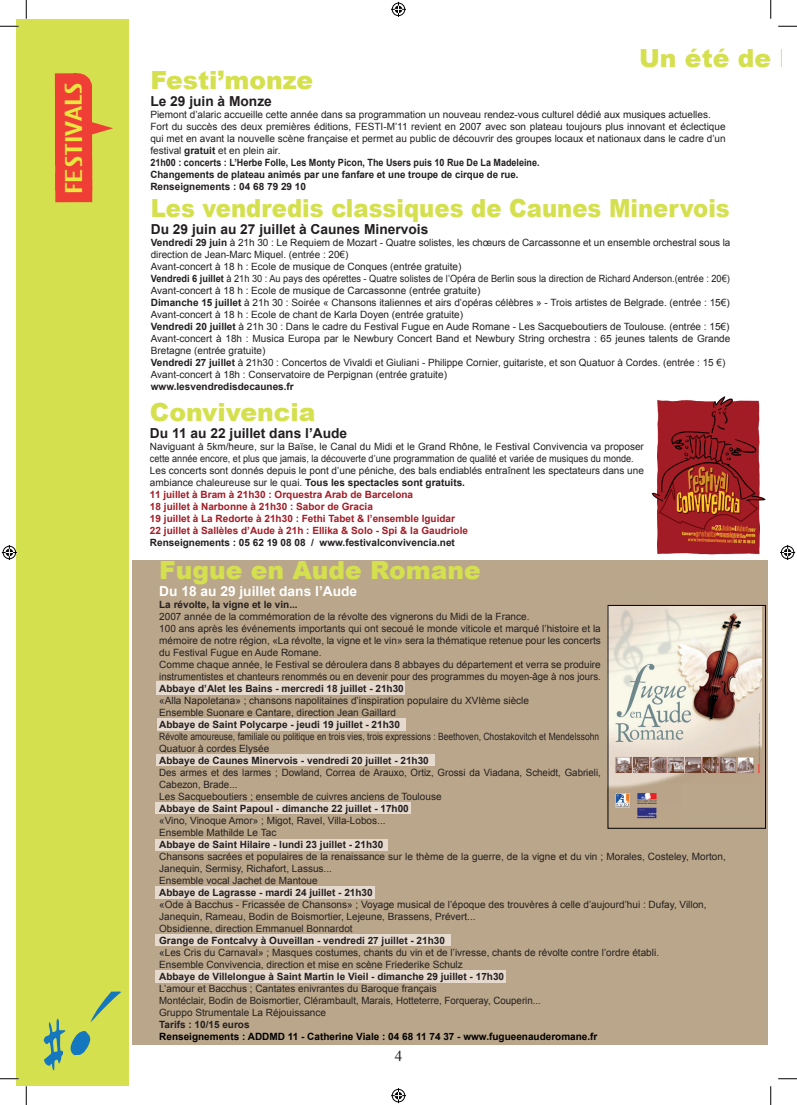
<style>
.page{position:relative;width:797px;height:1105px;background:#fff}
.page>*{position:absolute;margin:0;border:0;box-sizing:border-box;transform-origin:0 0}
.t1{font:900 25px "Arial";color:#d5e04e}
.t2{font:900 25px "Arial";color:#d5e04e;scale:.91 1}
.t3{font:22.5px "Virtue";letter-spacing:-.005em;color:#e9e73f}
.t4{font:700 13.75px "Arial";color:#231f20}
.t5{font:700 13.75px "Arial";color:#fff}
.t6{font:10px/12px "Arial";color:#231f20}
.t7{font:700 10px "Arial";color:#231f20}
.t8{font:10px/12px "Arial";color:#231f20;scale:.85 1}
.t9{font:700 10px "Arial";color:#000}
.s1{font-weight:700}
.s2{font-weight:700;color:#a41c26}
</style>
<div class="page">
<div style="left:17px;top:19px;width:112px;height:1067px;background:#d5e04e"></div>
<svg style="left:54px;top:73px;width:59px;height:130px"></svg>
<svg style="left:44px;top:991px;width:77px;height:79px"></svg>
<img style="left:651px;top:396px;width:114px;height:159px">
<div style="left:133px;top:560px;width:635px;height:485px;background:#baa68a"></div>
<div style="left:155px;top:886px;width:219px;height:12px;background:#e6d9cd"></div>
<div style="left:155px;top:803px;width:255px;height:11px;background:#e6d9cd"></div>
<div style="left:157px;top:718px;width:248px;height:13px;background:#e6d9cd"></div>
<div style="left:155px;top:935px;width:295px;height:11px;background:#e6d9cd"></div>
<div style="left:156px;top:839px;width:232px;height:11px;background:#e6d9cd"></div>
<div style="left:157px;top:755px;width:278px;height:11px;background:#e6d9cd"></div>
<div style="left:156px;top:681px;width:249px;height:13px;background:#e6d9cd"></div>
<img style="left:609px;top:607px;width:152px;height:212px">
<div style="left:607px;top:605px;width:158px;height:224px;border:1px solid #000"></div>
<div style="left:680px;top:784px;width:79px;height:39px;background:#baa68a"></div>
<div style="left:155px;top:970px;width:351px;height:13px;background:#e6d9cd"></div>
<svg style="left:0;top:25px;width:19px;height:2px"></svg>
<svg style="left:778px;top:25px;width:19px;height:2px"></svg>
<svg style="left:0;top:1078px;width:19px;height:1px"></svg>
<svg style="left:778px;top:1078px;width:19px;height:1px"></svg>
<svg style="left:25px;top:0;width:2px;height:19px"></svg>
<svg style="left:25px;top:1086px;width:2px;height:19px"></svg>
<svg style="left:770px;top:0;width:1px;height:19px"></svg>
<svg style="left:770px;top:1086px;width:1px;height:19px"></svg>
<svg style="left:391px;top:2px;width:15px;height:15px"></svg>
<svg style="left:391px;top:1088px;width:15px;height:15px"></svg>
<svg style="left:2px;top:545px;width:15px;height:15px"></svg>
<svg style="left:780px;top:545px;width:15px;height:15px"></svg>
<h2 class="t3" style="left:59px;top:194px;width:114px;rotate:-90deg">FESTIVALS</h2>
<h1 class="t1" style="left:639px;top:40px;width:158px">Un été de F</h1>
<h1 class="t1" style="left:150px;top:62px;width:164px">Festi’monze</h1>
<h3 class="t4" style="left:150px;top:92px;width:123px">Le 29 juin à Monze</h3>
<p class="t6" style="left:150px;top:108px;width:577px">Piemont d’alaric accueille cette année dans sa programmation un nouveau rendez-vous culturel dédié aux musiques actuelles.<br>Fort du succès des deux premières éditions, FESTI-M’11 revient en 2007 avec son plateau toujours plus innovant et éclectique qui met en avant la nouvelle scène française et permet au public de découvrir des groupes locaux et nationaux dans le cadre d’un festival <span class="s1">gratuit</span> et en plein air.<br><span class="s1">21h00 : concerts : L’Herbe Folle, Les Monty Picon, The Users puis 10 Rue De La Madeleine.<br>Changements de plateau animés par une fanfare et une troupe de cirque de rue.<br>Renseignements : 04 68 79 29 10</span></p>
<h1 class="t2" style="left:151px;top:190px;width:638px">Les vendredis classiques de Caunes Minervois</h1>
<h3 class="t4" style="left:151px;top:220px;width:279px">Du 29 juin au 27 juillet à Caunes Minervois</h3>
<p class="t6" style="left:151px;top:236px;width:581px"><span class="s1">Vendredi 29 juin</span> à 21h 30 : Le Requiem de Mozart - Quatre solistes, les chœurs de Carcassonne et un ensemble orchestral sous la direction de Jean-Marc Miquel. (entrée : 20€)<br>Avant-concert à 18 h : Ecole de musique de Conques (entrée gratuite)<br><span class="s1">Vendredi 6 juillet</span> à 21h 30 : Au pays des opérettes - Quatre solistes de l’Opéra de Berlin sous la direction de Richard Anderson.(entrée : 20€)<br>Avant-concert à 18 h : Ecole de musique de Carcassonne (entrée gratuite)<br><span class="s1">Dimanche 15 juillet</span> à 21h 30 : Soirée « Chansons italiennes et airs d’opéras célèbres » - Trois artistes de Belgrade. (entrée : 15€)<br>Avant-concert à 18 h : Ecole de chant de Karla Doyen (entrée gratuite)<br><span class="s1">Vendredi 20 juillet</span> à 21h 30 : Dans le cadre du Festival Fugue en Aude Romane - Les Sacqueboutiers de Toulouse. (entrée : 15€)<br>Avant-concert à 18h : Musica Europa par le Newbury Concert Band et Newbury String orchestra : 65 jeunes talents de Grande Bretagne (entrée gratuite)<br><span class="s1">Vendredi 27 juillet</span> à 21h30 : Concertos de Vivaldi et Giuliani - Philippe Cornier, guitariste, et son Quatuor à Cordes. (entrée : 15 €)<br>Avant-concert à 18h : Conservatoire de Perpignan (entrée gratuite)</p>
<p class="t7" style="left:151px;top:380px;width:145px">www.lesvendredisdecaunes.fr</p>
<h1 class="t1" style="left:150px;top:394px;width:167px">Convivencia</h1>
<h3 class="t4" style="left:150px;top:424px;width:199px">Du 11 au 22 juillet dans l’Aude</h3>
<p class="t6" style="left:150px;top:440px;width:495px">Naviguant à 5km/heure, sur la Baïse, le Canal du Midi et le Grand Rhône, le Festival Convivencia va proposer cette année encore, et plus que jamais, la découverte d’une programmation de qualité et variée de musiques du monde.<br>Les concerts sont donnés depuis le pont d’une péniche, des bals endiablés entraînent les spectateurs dans une ambiance chaleureuse sur le quai. <span class="s1">Tous les spectacles sont gratuits.<br></span><span class="s2">11 juillet à Bram à 21h30 : Orquestra Arab de Barcelona<br>18 juillet à Narbonne à 21h30 : Sabor de Gracia<br>19 juillet à La Redorte à 21h30 : Fethi Tabet &amp; l’ensemble Iguidar<br>22 juillet à Sallèles d’Aude à 21h : Ellika &amp; Solo - Spi &amp; la Gaudriole</span></p>
<p class="t7" style="left:150px;top:536px;width:306px">Renseignements : 05 62 19 08 08 / www.festivalconvivencia.net</p>
<h1 class="t1" style="left:159px;top:552px;width:323px">Fugue en Aude Romane</h1>
<h3 class="t5" style="left:159px;top:582px;width:199px">Du 18 au 29 juillet dans l’Aude</h3>
<p class="t7" style="left:159px;top:597px;width:140px">La révolte, la vigne et le vin...</p>
<p class="t6" style="left:159px;top:610px;width:443px">2007 année de la commémoration de la révolte des vignerons du Midi de la France.<br>100 ans après les événements importants qui ont secoué le monde viticole et marqué l’histoire et la mémoire de notre région, «La révolte, la vigne et le vin» sera la thématique retenue pour les concerts du Festival Fugue en Aude Romane.<br>Comme chaque année, le Festival se déroulera dans 8 abbayes du département et verra se produire instrumentistes et chanteurs renommés ou en devenir pour des programmes du moyen-âge à nos jours.</p>
<p class="t7" style="left:159px;top:681px;width:246px">Abbaye d’Alet les Bains - mercredi 18 juillet - 21h30</p>
<p class="t6" style="left:159px;top:694px;width:371px">«Alla Napoletana» ; chansons napolitaines d’inspiration populaire du XVIème siècle<br>Ensemble Suonare e Cantare, direction Jean Gaillard</p>
<p class="t7" style="left:159px;top:717px;width:242px">Abbaye de Saint Polycarpe - jeudi 19 juillet - 21h30</p>
<p class="t8" style="left:159px;top:730px;width:519px">Révolte amoureuse, familiale ou politique en trois vies, trois expressions : Beethoven, Chostakovitch et Mendelssohn<br>Quatuor à cordes Elysée</p>
<p class="t7" style="left:159px;top:753px;width:271px">Abbaye de Caunes Minervois - vendredi 20 juillet - 21h30</p>
<p class="t6" style="left:159px;top:766px;width:443px">Des armes et des larmes ; Dowland, Correa de Arauxo, Ortiz, Grossi da Viadana, Scheidt, Gabrieli,<br>Cabezon, Brade...<br>Les Sacqueboutiers ; ensemble de cuivres anciens de Toulouse</p>
<p class="t7" style="left:159px;top:801px;width:251px">Abbaye de Saint Papoul - dimanche 22 juillet - 17h00</p>
<p class="t6" style="left:159px;top:814px;width:228px">«Vino, Vinoque Amor» ; Migot, Ravel, Villa-Lobos...<br>Ensemble Mathilde Le Tac</p>
<p class="t7" style="left:159px;top:837px;width:225px">Abbaye de Saint Hilaire - lundi 23 juillet - 21h30</p>
<p class="t6" style="left:159px;top:850px;width:568px">Chansons sacrées et populaires de la renaissance sur le thème de la guerre, de la vigne et du vin ; Morales, Costeley, Morton,<br>Janequin, Sermisy, Richafort, Lassus...<br>Ensemble vocal Jachet de Mantoue</p>
<p class="t7" style="left:159px;top:885px;width:215px">Abbaye de Lagrasse - mardi 24 juillet - 21h30</p>
<p class="t6" style="left:159px;top:898px;width:549px">«Ode à Bacchus - Fricassée de Chansons» ; Voyage musical de l’époque des trouvères à celle d’aujourd’hui : Dufay, Villon,<br>Janequin, Rameau, Bodin de Boismortier, Lejeune, Brassens, Prévert...<br>Obsidienne, direction Emmanuel Bonnardot</p>
<p class="t7" style="left:159px;top:933px;width:287px">Grange de Fontcalvy à Ouveillan - vendredi 27 juillet - 21h30</p>
<p class="t6" style="left:159px;top:946px;width:501px">«Les Cris du Carnaval» ; Masques costumes, chants du vin et de l’ivresse, chants de révolte contre l’ordre établi.<br>Ensemble Convivencia, direction et mise en scène Friederike Schulz</p>
<p class="t7" style="left:159px;top:969px;width:346px">Abbaye de Villelongue à Saint Martin le Vieil - dimanche 29 juillet - 17h30</p>
<p class="t6" style="left:159px;top:982px;width:383px">L’amour et Bacchus ; Cantates enivrantes du Baroque français<br>Montéclair, Bodin de Boismortier, Clérambault, Marais, Hotteterre, Forqueray, Couperin...<br>Gruppo Strumentale La Réjouissance</p>
<p class="t7" style="left:159px;top:1017px;width:92px">Tarifs : 10/15 euros</p>
<p class="t9" style="left:159px;top:1029px;width:440px">Renseignements : ADDMD 11 - Catherine Viale : 04 68 11 74 37 - www.fugueenauderomane.fr</p>
</div>
